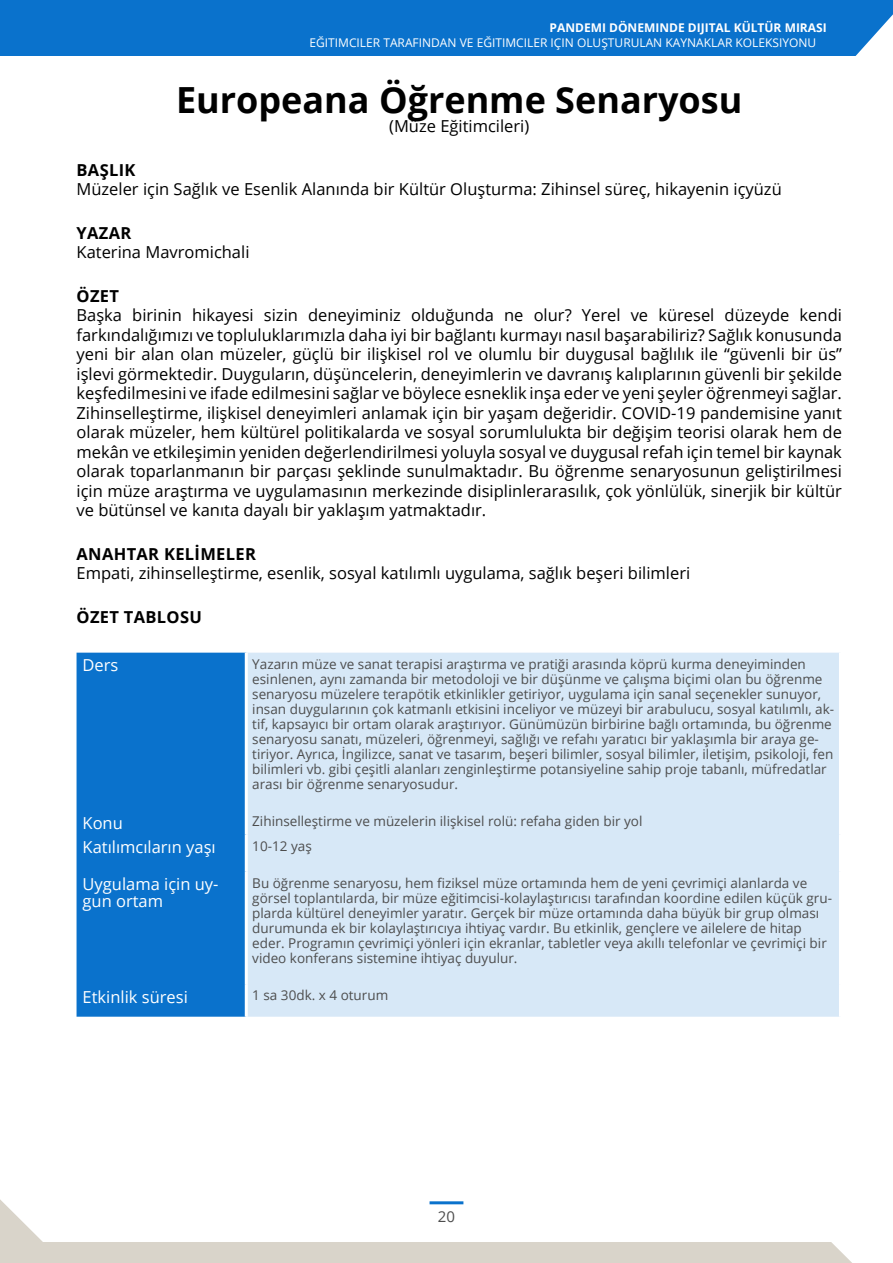
<style>
.page{position:relative;width:893px;height:1263px;background:#fff}
.page>*{position:absolute;margin:0;border:0;box-sizing:border-box;transform-origin:0 0}
.t1{font:700 36px "Open Sans";color:#000}
.t2{font:16.5px/19.5px "Open Sans";color:#000;text-align:justify}
.t3{font:16.5px/16.5px "Open Sans";color:#fff}
.t4{font:700 16.5px "Open Sans";letter-spacing:.02em;color:#000}
.t5{font:15px "Open Sans";color:#4d4d4d}
.t6{font:13.5px/15px "Open Sans";color:#4d4d4d}
.t7{font:12px "Open Sans";color:#fff}
.t8{font:700 12px "Open Sans";color:#fff}
</style>
<div class="page">
<div style="left:0;top:0;width:893px;height:56px;background:#0a72cc"></div>
<div style="left:0;top:1242px;width:893px;height:21px;background:#d9d4ca"></div>
<svg style="left:855px;top:14px;width:38px;height:42px"></svg>
<svg style="left:831px;top:1242px;width:62px;height:21px"></svg>
<hr style="left:430px;top:1201px;width:33px;height:3px;background:#0a72cc">
<svg style="left:0;top:1199px;width:43px;height:43px"></svg>
<div style="left:77px;top:653px;width:168px;height:364px;background:#0a72cc"></div>
<div style="left:248px;top:653px;width:591px;height:364px;background:#d7e8f7"></div>
<p class="t8" style="left:550px;top:19px;width:279px">PANDEMI DÖNEMINDE DIJITAL KÜLTÜR MIRASI</p>
<p class="t7" style="left:309px;top:34px;width:508px">EĞITIMCILER TARAFINDAN VE EĞITIMCILER IÇIN OLUŞTURULAN KAYNAKLAR KOLEKSIYONU</p>
<h1 class="t1" style="left:176px;top:74px;width:568px">Europeana Öğrenme Senaryosu</h1>
<p class="t2" style="left:389px;top:116px;width:142px">(Müze Eğitimcileri)</p>
<p class="t4" style="left:77px;top:158px;width:60px">BAŞLIK</p>
<p class="t2" style="left:77px;top:179px;width:707px">Müzeler için Sağlık ve Esenlik Alanında bir Kültür Oluşturma: Zihinsel süreç, hikayenin içyüzü</p>
<p class="t4" style="left:77px;top:221px;width:56px">YAZAR</p>
<p class="t2" style="left:77px;top:242px;width:174px">Katerina Mavromichali</p>
<p class="t4" style="left:77px;top:284px;width:44px">ÖZET</p>
<p class="t2" style="left:77px;top:305px;width:767px">Başka birinin hikayesi sizin deneyiminiz olduğunda ne olur? Yerel ve küresel düzeyde kendi farkındalığımızı ve topluluklarımızla daha iyi bir bağlantı kurmayı nasıl başarabiliriz? Sağlık konusunda yeni bir alan olan müzeler, güçlü bir ilişkisel rol ve olumlu bir duygusal bağlılık ile “güvenli bir üs” işlevi görmektedir. Duyguların, düşüncelerin, deneyimlerin ve davranış kalıplarının güvenli bir şekilde keşfedilmesini ve ifade edilmesini sağlar ve böylece esneklik inşa eder ve yeni şeyler öğrenmeyi sağlar.<br>Zihinselleştirme, ilişkisel deneyimleri anlamak için bir yaşam değeridir. COVID-19 pandemisine yanıt olarak müzeler, hem kültürel politikalarda ve sosyal sorumlulukta bir değişim teorisi olarak hem de mekân ve etkileşimin yeniden değerlendirilmesi yoluyla sosyal ve duygusal refah için temel bir kaynak olarak toparlanmanın bir parçası şeklinde sunulmaktadır. Bu öğrenme senaryosunun geliştirilmesi için müze araştırma ve uygulamasının merkezinde disiplinlerarasılık, çok yönlülük, sinerjik bir kültür ve bütünsel ve kanıta dayalı bir yaklaşım yatmaktadır.</p>
<p class="t4" style="left:77px;top:542px;width:181px">ANAHTAR KELİMELER</p>
<p class="t2" style="left:77px;top:563px;width:615px">Empati, zihinselleştirme, esenlik, sosyal katılımlı uygulama, sağlık beşeri bilimleri</p>
<p class="t4" style="left:77px;top:605px;width:127px">ÖZET TABLOSU</p>
<p class="t3" style="left:83px;top:657px;width:37px">Ders</p>
<p class="t6" style="left:252px;top:656px;width:583px">Yazarın müze ve sanat terapisi araştırma ve pratiği arasında köprü kurma deneyiminden esinlenen, aynı zamanda bir metodoloji ve bir düşünme ve çalışma biçimi olan bu öğrenme senaryosu müzelere terapötik etkinlikler getiriyor, uygulama için sanal seçenekler sunuyor, insan duygularının çok katmanlı etkisini inceliyor ve müzeyi bir arabulucu, sosyal katılımlı, ak&shy;tif, kapsayıcı bir ortam olarak araştırıyor. Günümüzün birbirine bağlı ortamında, bu öğrenme senaryosu sanatı, müzeleri, öğrenmeyi, sağlığı ve refahı yaratıcı bir yaklaşımla bir araya ge&shy;tiriyor. Ayrıca, İngilizce, sanat ve tasarım, beşeri bilimler, sosyal bilimler, iletişim, psikoloji, fen bilimleri vb. gibi çeşitli alanları zenginleştirme potansiyeline sahip proje tabanlı, müfredatlar arası bir öğrenme senaryosudur.</p>
<p class="t3" style="left:83px;top:814px;width:42px">Konu</p>
<p class="t6" style="left:252px;top:813px;width:392px">Zihinselleştirme ve müzelerin ilişkisel rolü: refaha giden bir yol</p>
<p class="t3" style="left:83px;top:838px;width:135px">Katılımcıların yaşı</p>
<p class="t6" style="left:252px;top:838px;width:61px">10-12 yaş</p>
<p class="t3" style="left:83px;top:876px;width:138px">Uygulama için uy&shy;gun ortam</p>
<p class="t6" style="left:252px;top:875px;width:581px">Bu öğrenme senaryosu, hem fiziksel müze ortamında hem de yeni çevrimiçi alanlarda ve görsel toplantılarda, bir müze eğitimcisi-kolaylaştırıcısı tarafından koordine edilen küçük gru&shy;plarda kültürel deneyimler yaratır. Gerçek bir müze ortamında daha büyük bir grup olması durumunda ek bir kolaylaştırıcıya ihtiyaç vardır. Bu etkinlik, gençlere ve ailelere de hitap eder. Programın çevrimiçi yönleri için ekranlar, tabletler veya akıllı telefonlar ve çevrimiçi bir video konferans sistemine ihtiyaç duyulur.</p>
<p class="t3" style="left:83px;top:988px;width:107px">Etkinlik süresi</p>
<p class="t6" style="left:252px;top:988px;width:137px">1 sa 30dk. x 4 oturum</p>
<p class="t5" style="left:438px;top:1206px;width:19px">20</p>
</div>
